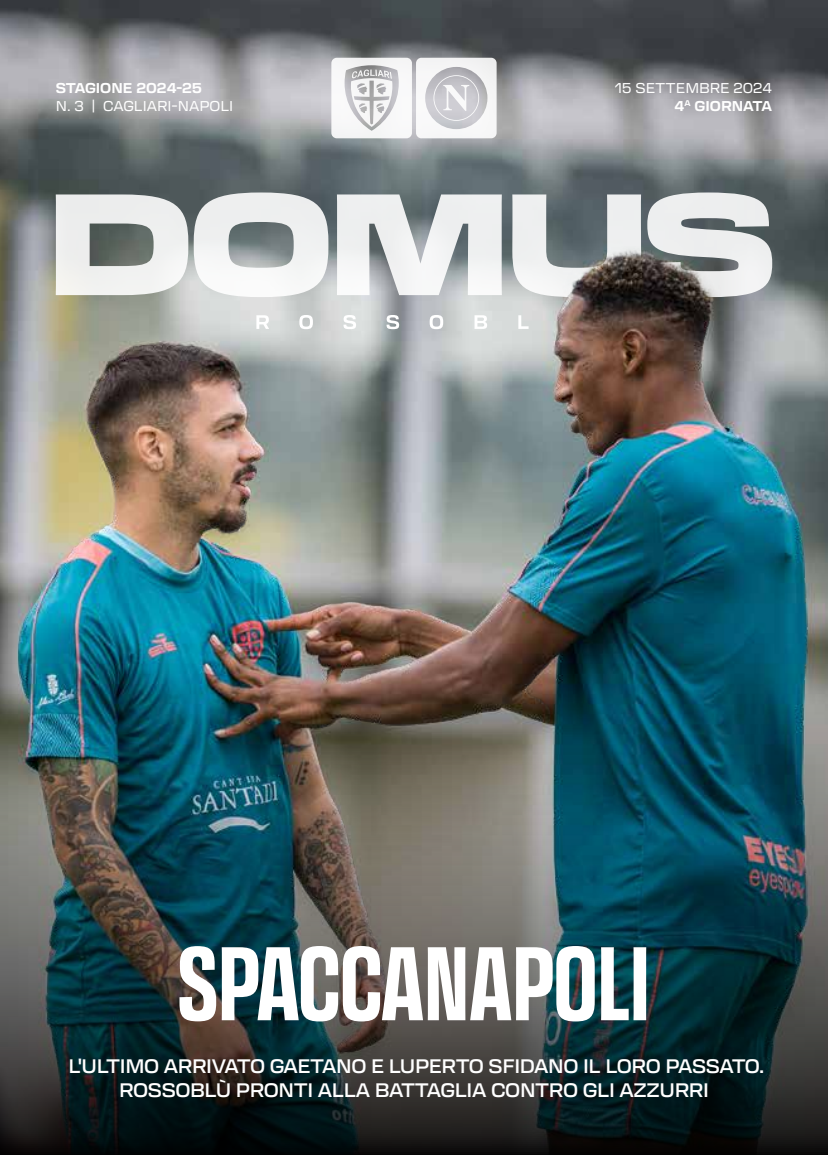
<style>
.page{position:relative;width:828px;height:1155px;background:#fff}
.page>*{position:absolute;margin:0;border:0;box-sizing:border-box;transform-origin:0 0}
.t1{font:700 condensed 102.9px "Transducer";letter-spacing:-.01em;color:#fff}
.t2{font:500 19.25px/24.5px "Transducer";letter-spacing:-.02em;color:#fff;text-align:center}
.t3{font:14px/17.5px "Transducer";color:#fff;text-align:right}
.t4{font:700 14px "Transducer";color:#fff}
.s1{font-weight:700}
</style>
<div class="page">
<img style="left:0;top:0;width:828px;height:1155px">
<p class="t4" style="left:56px;top:78px;width:148px">STAGIONE 2024-25</p>
<p class="t3" style="left:56px;top:97px;width:179px">N. 3 | CAGLIARI-NAPOLI</p>
<p class="t3" style="left:615px;top:79px;width:158px">15 SETTEMBRE 2024<br><span class="s1">4</span><sup>A</sup> <span class="s1">GIORNATA</span></p>
<h1 class="t1" style="left:177px;top:911px;width:475px">SPACCANAPOLI</h1>
<p class="t2" style="left:69px;top:1053px;width:697px">L'ULTIMO ARRIVATO GAETANO E LUPERTO SFIDANO IL LORO PASSATO.<br>ROSSOBLÙ PRONTI ALLA BATTAGLIA CONTRO GLI AZZURRI</p>
</div>
